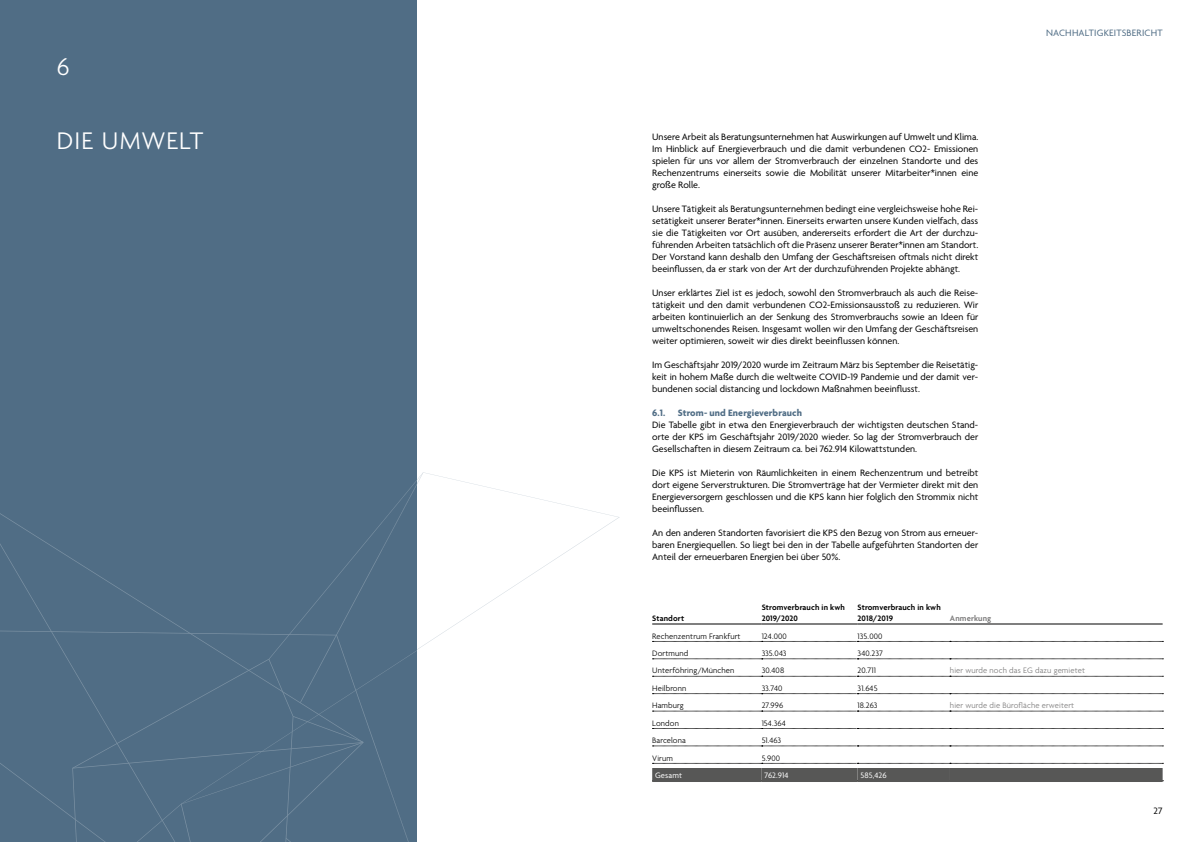
<style>
.page{position:relative;width:1191px;height:842px;background:#fff}
.page>*{position:absolute;margin:0;border:0;box-sizing:border-box;transform-origin:0 0}
.t1{font:300 26px "Agenda";letter-spacing:.05em;color:#fff}
.t2{font:10px/12px "Agenda";color:#000;text-align:justify}
.t3{font:700 10px "Agenda";letter-spacing:.01em;color:#506d85}
.t4{font:10px "Agenda";letter-spacing:.015em;color:#506d85}
.t5{font:300 8.5px "Agenda";letter-spacing:.015em;color:#000}
.t6{font:600 8.5px/11.3px "Agenda";letter-spacing:.015em;color:#000}
.t7{font:300 8.5px "Agenda";letter-spacing:.015em;color:#7c7b7b}
.t8{font:8.5px "Agenda";letter-spacing:.015em;color:#fff}
.t9{font:600 8.5px "Agenda";letter-spacing:.015em;color:#7c7b7b}
</style>
<div class="page">
<div style="left:0;top:0;width:417px;height:842px;background:#506d85"></div>
<svg style="left:0;top:472px;width:619px;height:370px"></svg>
<hr style="left:652px;top:624px;width:109px;height:1px;background:#000">
<hr style="left:761px;top:624px;width:96px;height:1px;background:#000">
<hr style="left:857px;top:624px;width:93px;height:1px;background:#000">
<hr style="left:950px;top:624px;width:212px;height:1px;background:#000">
<svg style="left:652px;top:641px;width:511px;height:1px"></svg>
<svg style="left:652px;top:659px;width:511px;height:1px"></svg>
<svg style="left:652px;top:676px;width:511px;height:1px"></svg>
<svg style="left:652px;top:693px;width:511px;height:1px"></svg>
<svg style="left:652px;top:711px;width:511px;height:1px"></svg>
<svg style="left:652px;top:728px;width:511px;height:1px"></svg>
<svg style="left:652px;top:746px;width:511px;height:1px"></svg>
<svg style="left:652px;top:763px;width:511px;height:1px"></svg>
<div style="left:652px;top:768px;width:109px;height:14px;background:#575756"></div>
<div style="left:761px;top:768px;width:96px;height:14px;background:#575756"></div>
<div style="left:857px;top:768px;width:93px;height:14px;background:#575756"></div>
<div style="left:950px;top:768px;width:212px;height:14px;background:#575756"></div>
<h1 class="t1" style="left:57px;top:53px;width:14px">6</h1>
<h1 class="t1" style="left:57px;top:127px;width:148px">DIE UMWELT</h1>
<p class="t2" style="left:652px;top:131px;width:327px">Unsere Arbeit als Beratungsunternehmen hat Auswirkungen auf Umwelt und Klima.<br>Im Hinblick auf Energieverbrauch und die damit verbundenen CO2- Emissionen spielen für uns vor allem der Stromverbrauch der einzelnen Standorte und des Rechenzentrums einerseits sowie die Mobilität unserer Mitarbeiter*innen eine große Rolle.</p>
<p class="t2" style="left:652px;top:203px;width:328px">Unsere Tätigkeit als Beratungsunternehmen bedingt eine vergleichsweise hohe Rei&shy;setätigkeit unserer Berater*innen. Einerseits erwarten unsere Kunden vielfach, dass sie die Tätigkeiten vor Ort ausüben, andererseits erfordert die Art der durchzu&shy;führenden Arbeiten tatsächlich oft die Präsenz unserer Berater*innen am Standort.<br>Der Vorstand kann deshalb den Umfang der Geschäftsreisen oftmals nicht direkt beeinflussen, da er stark von der Art der durchzuführenden Projekte abhängt.</p>
<p class="t2" style="left:652px;top:287px;width:328px">Unser erklärtes Ziel ist es jedoch, sowohl den Stromverbrauch als auch die Reise&shy;tätigkeit und den damit verbundenen CO2-Emissionsausstoß zu reduzieren. Wir arbeiten kontinuierlich an der Senkung des Stromverbrauchs sowie an Ideen für umweltschonendes Reisen. Insgesamt wollen wir den Umfang der Geschäftsreisen weiter optimieren, soweit wir dies direkt beeinflussen können.</p>
<p class="t2" style="left:652px;top:359px;width:327px">Im Geschäftsjahr 2019/2020 wurde im Zeitraum März bis September die Reisetätig&shy;keit in hohem Maße durch die weltweite COVID-19 Pandemie und der damit ver&shy;bundenen social distancing und lockdown Maßnahmen beeinflusst.</p>
<p class="t3" style="left:652px;top:407px;width:151px">6.1. Strom- und Energieverbrauch</p>
<p class="t2" style="left:652px;top:419px;width:327px">Die Tabelle gibt in etwa den Energieverbrauch der wichtigsten deutschen Stand&shy;orte der KPS im Geschäftsjahr 2019/2020 wieder. So lag der Stromverbrauch der Gesellschaften in diesem Zeitraum ca. bei 762.914 Kilowattstunden.</p>
<p class="t2" style="left:652px;top:467px;width:328px">Die KPS ist Mieterin von Räumlichkeiten in einem Rechenzentrum und betreibt dort eigene Serverstrukturen. Die Stromverträge hat der Vermieter direkt mit den Energieversorgern geschlossen und die KPS kann hier folglich den Strommix nicht beeinflussen.</p>
<p class="t2" style="left:652px;top:527px;width:327px">An den anderen Standorten favorisiert die KPS den Bezug von Strom aus erneuer&shy;baren Energiequellen. So liegt bei den in der Tabelle aufgeführten Standorten der Anteil der erneuerbaren Energien bei über 50%.</p>
<p class="t4" style="left:1046px;top:27px;width:118px">NACHHALTIGKEITSBERICHT</p>
<p class="t6" style="left:652px;top:613px;width:33px">Standort</p>
<p class="t6" style="left:761px;top:602px;width:85px">Stromverbrauch in kwh<br>2019/2020</p>
<p class="t6" style="left:857px;top:602px;width:85px">Stromverbrauch in kwh<br>2018/2019</p>
<p class="t9" style="left:950px;top:614px;width:43px">Anmerkung</p>
<p class="t5" style="left:652px;top:631px;width:90px">Rechenzentrum Frankfurt</p>
<p class="t5" style="left:761px;top:631px;width:27px">124.000</p>
<p class="t5" style="left:857px;top:631px;width:26px">135.000</p>
<p class="t5" style="left:652px;top:649px;width:38px">Dortmund</p>
<p class="t5" style="left:761px;top:649px;width:26px">335.043</p>
<p class="t5" style="left:857px;top:649px;width:27px">340.237</p>
<p class="t5" style="left:652px;top:666px;width:84px">Unterföhring/München</p>
<p class="t5" style="left:761px;top:666px;width:24px">30.408</p>
<p class="t5" style="left:857px;top:666px;width:20px">20.711</p>
<p class="t7" style="left:950px;top:666px;width:137px">hier wurde noch das EG dazu gemietet</p>
<p class="t5" style="left:652px;top:683px;width:36px">Heilbronn</p>
<p class="t5" style="left:761px;top:683px;width:22px">33.740</p>
<p class="t5" style="left:857px;top:683px;width:22px">31.645</p>
<p class="t5" style="left:652px;top:701px;width:33px">Hamburg</p>
<p class="t5" style="left:761px;top:701px;width:23px">27.996</p>
<p class="t5" style="left:857px;top:701px;width:22px">18.263</p>
<p class="t7" style="left:950px;top:701px;width:126px">hier wurde die Bürofläche erweitert</p>
<p class="t5" style="left:652px;top:718px;width:28px">London</p>
<p class="t5" style="left:761px;top:718px;width:26px">154.364</p>
<p class="t5" style="left:652px;top:736px;width:35px">Barcelona</p>
<p class="t5" style="left:761px;top:736px;width:21px">51.463</p>
<p class="t5" style="left:652px;top:753px;width:22px">Virum</p>
<p class="t5" style="left:761px;top:753px;width:20px">5.900</p>
<p class="t8" style="left:655px;top:771px;width:29px">Gesamt</p>
<p class="t8" style="left:764px;top:771px;width:26px">762.914</p>
<p class="t8" style="left:860px;top:771px;width:28px">585,426</p>
<p class="t2" style="left:1153px;top:805px;width:10px">27</p>
</div>
